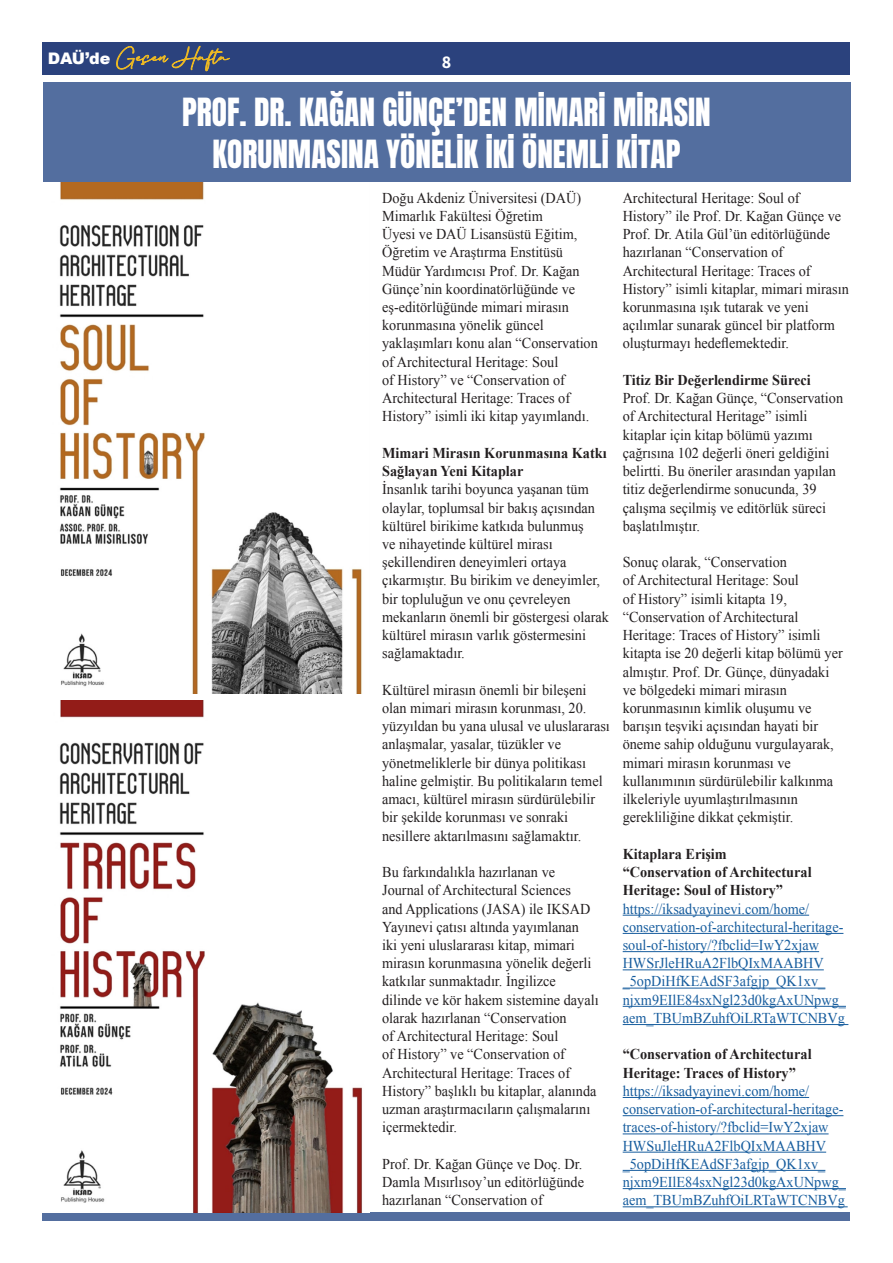
<style>
.page{position:relative;width:893px;height:1263px;background:#fff}
.page>*{position:absolute;margin:0;border:0;box-sizing:border-box;transform-origin:0 0}
.t1{font:33px "Anton";color:#fff;scale:.95 1}
.t2{font:18.6px "Bacalisties";color:#ebb824;scale:1.1 1}
.t3{font:700 18px "Source Sans 3";color:#fff}
.t4{font:15px/18.3px "Times New Roman EMU";color:#231f20;scale:.95 1}
.t5{font:15px/18.3px "Times New Roman EMU";color:#175d9e;scale:.95 1}
.t6{font:700 15px/18.3px "Times New Roman EMU";color:#231f20;scale:.95 1}
</style>
<div class="page">
<div style="left:43px;top:43px;width:807px;height:32px;background:#2b427d"></div>
<div style="left:43px;top:1212px;width:807px;height:8px;background:#536e9f"></div>
<hr style="left:623px;top:915px;width:186px;height:1px;background:#175d9e">
<hr style="left:623px;top:933px;width:220px;height:1px;background:#175d9e">
<hr style="left:623px;top:951px;width:196px;height:1px;background:#175d9e">
<hr style="left:623px;top:969px;width:201px;height:1px;background:#175d9e">
<hr style="left:623px;top:988px;width:202px;height:1px;background:#175d9e">
<hr style="left:623px;top:1006px;width:223px;height:1px;background:#175d9e">
<hr style="left:623px;top:1024px;width:225px;height:1px;background:#175d9e">
<hr style="left:623px;top:1097px;width:186px;height:1px;background:#175d9e">
<hr style="left:623px;top:1115px;width:220px;height:1px;background:#175d9e">
<hr style="left:623px;top:1133px;width:206px;height:1px;background:#175d9e">
<hr style="left:623px;top:1152px;width:203px;height:1px;background:#175d9e">
<hr style="left:623px;top:1170px;width:202px;height:1px;background:#175d9e">
<hr style="left:623px;top:1188px;width:223px;height:1px;background:#175d9e">
<hr style="left:623px;top:1206px;width:225px;height:1px;background:#175d9e">
<div style="left:43px;top:83px;width:807px;height:99px;background:#536e9f"></div>
<img style="left:59px;top:182px;width:303px;height:511px">
<img style="left:59px;top:700px;width:303px;height:512px">
<p class="t2" style="left:48px;top:41px;width:167px"><sub>DAÜ’de</sub> Geçen Hafta</p>
<p class="t3" style="left:442px;top:50px;width:11px">8</p>
<p class="t1" style="left:182px;top:95px;width:558px">PROF. DR. KAĞAN GÜNÇE’DEN MİMARİ MİRASIN</p>
<p class="t1" style="left:212px;top:137px;width:494px">KORUNMASINA YÖNELİK İKİ ÖNEMLİ KİTAP</p>
<p class="t4" style="left:382px;top:188px;width:229px">Doğu Akdeniz Üniversitesi (DAÜ)<br>Mimarlık Fakültesi Öğretim<br>Üyesi ve DAÜ Lisansüstü Eğitim, Öğretim ve Araştırma Enstitüsü Müdür Yardımcısı Prof. Dr. Kağan Günçe’nin koordinatörlüğünde ve eş-editörlüğünde mimari mirasın korunmasına yönelik güncel yaklaşımları konu alan “Conservation of Architectural Heritage: Soul<br>of History” ve “Conservation of Architectural Heritage: Traces of History” isimli iki kitap yayımlandı.</p>
<p class="t6" style="left:382px;top:443px;width:238px">Mimari Mirasın Korunmasına Katkı<br>Sağlayan Yeni Kitaplar</p>
<p class="t4" style="left:382px;top:480px;width:240px">İnsanlık tarihi boyunca yaşanan tüm olaylar, toplumsal bir bakış açısından kültürel birikime katkıda bulunmuş<br>ve nihayetinde kültürel mirası şekillendiren deneyimleri ortaya çıkarmıştır. Bu birikim ve deneyimler, bir topluluğun ve onu çevreleyen mekanların önemli bir göstergesi olarak kültürel mirasın varlık göstermesini sağlamaktadır.</p>
<p class="t4" style="left:382px;top:680px;width:241px">Kültürel mirasın önemli bir bileşeni olan mimari mirasın korunması, 20. yüzyıldan bu yana ulusal ve uluslararası anlaşmalar, yasalar, tüzükler ve yönetmeliklerle bir dünya politikası haline gelmiştir. Bu politikaların temel amacı, kültürel mirasın sürdürülebilir bir şekilde korunması ve sonraki nesillere aktarılmasını sağlamaktır.</p>
<p class="t4" style="left:382px;top:863px;width:229px">Bu farkındalıkla hazırlanan ve Journal of Architectural Sciences<br>and Applications (JASA) ile IKSAD Yayınevi çatısı altında yayımlanan<br>iki yeni uluslararası kitap, mimari mirasın korunmasına yönelik değerli katkılar sunmaktadır. İngilizce dilinde ve kör hakem sistemine dayalı olarak hazırlanan “Conservation<br>of Architectural Heritage: Soul<br>of History” ve “Conservation of Architectural Heritage: Traces of History” başlıklı bu kitaplar, alanında uzman araştırmacıların çalışmalarını içermektedir.</p>
<p class="t4" style="left:382px;top:1154px;width:214px;text-align:justify">Prof. Dr. Kağan Günçe ve Doç. Dr.<br>Damla Mısırlısoy’un editörlüğünde hazırlanan “Conservation of</p>
<p class="t4" style="left:623px;top:188px;width:240px">Architectural Heritage: Soul of History” ile Prof. Dr. Kağan Günçe ve Prof. Dr. Atila Gül’ün editörlüğünde hazırlanan “Conservation of Architectural Heritage: Traces of History” isimli kitaplar, mimari mirasın korunmasına ışık tutarak ve yeni açılımlar sunarak güncel bir platform oluşturmayı hedeflemektedir.</p>
<p class="t6" style="left:623px;top:371px;width:199px">Titiz Bir Değerlendirme Süreci</p>
<p class="t4" style="left:623px;top:389px;width:234px">Prof. Dr. Kağan Günçe, “Conservation of Architectural Heritage” isimli kitaplar için kitap bölümü yazımı çağrısına 102 değerli öneri geldiğini belirtti. Bu öneriler arasından yapılan titiz değerlendirme sonucunda, 39 çalışma seçilmiş ve editörlük süreci başlatılmıştır.</p>
<p class="t4" style="left:623px;top:553px;width:233px">Sonuç olarak, “Conservation<br>of Architectural Heritage: Soul<br>of History” isimli kitapta 19, “Conservation of Architectural Heritage: Traces of History” isimli kitapta ise 20 değerli kitap bölümü yer almıştır. Prof. Dr. Günçe, dünyadaki ve bölgedeki mimari mirasın korunmasının kimlik oluşumu ve barışın teşviki açısından hayati bir öneme sahip olduğunu vurgulayarak, mimari mirasın korunması ve kullanımının sürdürülebilir kalkınma ilkeleriyle uyumlaştırılmasının gerekliliğine dikkat çekmiştir.</p>
<p class="t6" style="left:623px;top:844px;width:111px">Kitaplara Erişim</p>
<p class="t6" style="left:623px;top:863px;width:200px">“Conservation of Architectural<br>Heritage: Soul of History”</p>
<p class="t5" style="left:623px;top:899px;width:236px">https://iksadyayinevi.com/home/ conservation-of-architectural-heritage&shy;soul-of-history/?fbclid=IwY2xjaw HWSrJleHRuA2FlbQIxMAABHV _5opDiHfKEAdSF3afgjp_QK1xv_ njxm9EIlE84sxNgl23d0kgAxUNpwg_ aem_TBUmBZuhfOiLRTaWTCNBVg</p>
<p class="t6" style="left:623px;top:1045px;width:200px">“Conservation of Architectural<br>Heritage: Traces of History”</p>
<p class="t5" style="left:623px;top:1081px;width:236px">https://iksadyayinevi.com/home/ conservation-of-architectural-heritage&shy;traces-of-history/?fbclid=IwY2xjaw HWSuJleHRuA2FlbQIxMAABHV _5opDiHfKEAdSF3afgjp_QK1xv_ njxm9EIlE84sxNgl23d0kgAxUNpwg_ aem_TBUmBZuhfOiLRTaWTCNBVg</p>
</div>
